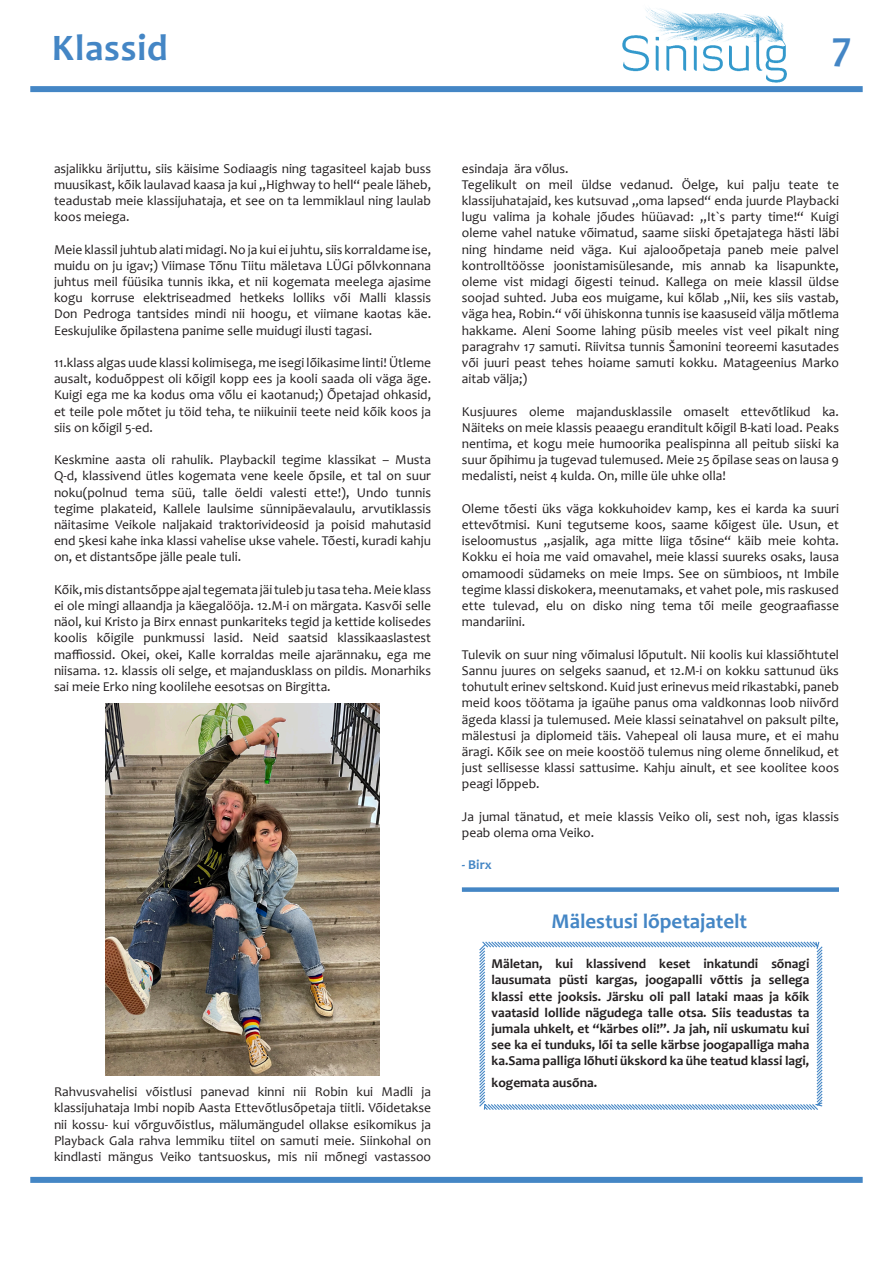
<style>
.page{position:relative;width:893px;height:1263px;background:#fff}
.page>*{position:absolute;margin:0;border:0;box-sizing:border-box;transform-origin:0 0}
.t1{font:700 42px "Candara";color:#4486c5}
.t2{font:700 37.5px "Candara";letter-spacing:.02em;color:#4486c5}
.t3{font:700 21px "Candara";color:#4486c5}
.t4{font:13.5px/16.2px "Candara";color:#231f20;text-align:justify}
.t5{font:700 13.5px/16.2px "Candara";color:#231f20;text-align:justify}
.t6{font:700 13.5px "Candara";color:#4486c5}
</style>
<div class="page">
<div style="left:30px;top:1177px;width:833px;height:6px;background:#4486c5"></div>
<div style="left:30px;top:86px;width:833px;height:6px;background:#4486c5"></div>
<img style="left:623px;top:8px;width:164px;height:75px">
<img style="left:106px;top:703px;width:273px;height:373px">
<div style="left:462px;top:887px;width:377px;height:5px;background:#4486c5"></div>
<svg style="left:479px;top:941px;width:344px;height:169px"></svg>
<p class="t2" style="left:52px;top:24px;width:118px">Klassid</p>
<p class="t1" style="left:832px;top:20px;width:21px">7</p>
<p class="t4" style="left:54px;top:160px;width:379px">asjalikku ärijuttu, siis käisime Sodiaagis ning tagasiteel kajab buss muusikast, kõik laulavad kaasa ja kui „Highway to hell“ peale läheb, teadustab meie klassijuhataja, et see on ta lemmiklaul ning laulab koos meiega.</p>
<p class="t4" style="left:54px;top:241px;width:379px">Meie klassil juhtub alati midagi. No ja kui ei juhtu, siis korraldame ise, muidu on ju igav;) Viimase Tõnu Tiitu mäletava LÜGi põlvkonnana juhtus meil füüsika tunnis ikka, et nii kogemata meelega ajasime kogu korruse elektriseadmed hetkeks lolliks või Malli klassis Don Pedroga tantsides mindi nii hoogu, et viimane kaotas käe.<br>Eeskujulike õpilastena panime selle muidugi ilusti tagasi.</p>
<p class="t4" style="left:54px;top:354px;width:379px">11.klass algas uude klassi kolimisega, me isegi lõikasime linti! Ütleme ausalt, koduõppest oli kõigil kopp ees ja kooli saada oli väga äge.<br>Kuigi ega me ka kodus oma võlu ei kaotanud;) Õpetajad ohkasid, et teile pole mõtet ju töid teha, te niikuinii teete neid kõik koos ja siis on kõigil 5-ed.</p>
<p class="t4" style="left:54px;top:452px;width:379px">Keskmine aasta oli rahulik. Playbackil tegime klassikat – Musta Q-d, klassivend ütles kogemata vene keele õpsile, et tal on suur noku(polnud tema süü, talle öeldi valesti ette!), Undo tunnis tegime plakateid, Kallele laulsime sünnipäevalaulu, arvutiklassis näitasime Veikole naljakaid traktorivideosid ja poisid mahutasid end 5kesi kahe inka klassi vahelise ukse vahele. Tõesti, kuradi kahju on, et distantsõpe jälle peale tuli.</p>
<p class="t4" style="left:54px;top:581px;width:379px">Kõik, mis distantsõppe ajal tegemata jäi tuleb ju tasa teha. Meie klass ei ole mingi allaandja ja käegalööja. 12.M-i on märgata. Kasvõi selle näol, kui Kristo ja Birx ennast punkariteks tegid ja kettide kolisedes koolis kõigile punkmussi lasid. Neid saatsid klassikaaslastest maffiossid. Okei, okei, Kalle korraldas meile ajarännaku, ega me niisama. 12. klassis oli selge, et majandusklass on pildis. Monarhiks sai meie Erko ning koolilehe eesotsas on Birgitta.</p>
<p class="t4" style="left:54px;top:1083px;width:379px">Rahvusvahelisi võistlusi panevad kinni nii Robin kui Madli ja klassijuhataja Imbi nopib Aasta Ettevõtlusõpetaja tiitli. Võidetakse nii kossu- kui võrguvõistlus, mälumängudel ollakse esikomikus ja Playback Gala rahva lemmiku tiitel on samuti meie. Siinkohal on kindlasti mängus Veiko tantsuoskus, mis nii mõnegi vastassoo</p>
<p class="t4" style="left:462px;top:160px;width:108px">esindaja ära võlus.</p>
<p class="t4" style="left:462px;top:176px;width:379px">Tegelikult on meil üldse vedanud. Öelge, kui palju teate te klassijuhatajaid, kes kutsuvad „oma lapsed“ enda juurde Playbacki lugu valima ja kohale jõudes hüüavad: „It`s party time!“ Kuigi oleme vahel natuke võimatud, saame siiski õpetajatega hästi läbi ning hindame neid väga. Kui ajalooõpetaja paneb meie palvel kontrolltöösse joonistamisülesande, mis annab ka lisapunkte, oleme vist midagi õigesti teinud. Kallega on meie klassil üldse soojad suhted. Juba eos muigame, kui kõlab „Nii, kes siis vastab, väga hea, Robin.“ või ühiskonna tunnis ise kaasuseid välja mõtlema hakkame. Aleni Soome lahing püsib meeles vist veel pikalt ning paragrahv 17 samuti. Riivitsa tunnis Šamonini teoreemi kasutades või juuri peast tehes hoiame samuti kokku. Matageenius Marko aitab välja;)</p>
<p class="t4" style="left:462px;top:403px;width:379px">Kusjuures oleme majandusklassile omaselt ettevõtlikud ka.<br>Näiteks on meie klassis peaaegu eranditult kõigil B-kati load. Peaks nentima, et kogu meie humoorika pealispinna all peitub siiski ka suur õpihimu ja tugevad tulemused. Meie 25 õpilase seas on lausa 9 medalisti, neist 4 kulda. On, mille üle uhke olla!</p>
<p class="t4" style="left:462px;top:500px;width:379px">Oleme tõesti üks väga kokkuhoidev kamp, kes ei karda ka suuri ettevõtmisi. Kuni tegutseme koos, saame kõigest üle. Usun, et iseloomustus „asjalik, aga mitte liiga tõsine“ käib meie kohta.<br>Kokku ei hoia me vaid omavahel, meie klassi suureks osaks, lausa omamoodi südameks on meie Imps. See on sümbioos, nt Imbile tegime klassi diskokera, meenutamaks, et vahet pole, mis raskused ette tulevad, elu on disko ning tema tõi meile geograafiasse mandariini.</p>
<p class="t4" style="left:462px;top:646px;width:379px">Tulevik on suur ning võimalusi lõputult. Nii koolis kui klassiõhtutel Sannu juures on selgeks saanud, et 12.M-i on kokku sattunud üks tohutult erinev seltskond. Kuid just erinevus meid rikastabki, paneb meid koos töötama ja igaühe panus oma valdkonnas loob niivõrd ägeda klassi ja tulemused. Meie klassi seinatahvel on paksult pilte, mälestusi ja diplomeid täis. Vahepeal oli lausa mure, et ei mahu äragi. Kõik see on meie koostöö tulemus ning oleme õnnelikud, et just sellisesse klassi sattusime. Kahju ainult, et see koolitee koos peagi lõppeb.</p>
<p class="t4" style="left:462px;top:808px;width:379px">Ja jumal tänatud, et meie klassis Veiko oli, sest noh, igas klassis peab olema oma Veiko.</p>
<p class="t6" style="left:462px;top:856px;width:31px">- Birx</p>
<p class="t3" style="left:552px;top:908px;width:197px">Mälestusi lõpetajatelt</p>
<p class="t5" style="left:491px;top:955px;width:319px">Mäletan, kui klassivend keset inkatundi sõnagi lausumata püsti kargas, joogapalli võttis ja sellega klassi ette jooksis. Järsku oli pall lataki maas ja kõik vaatasid lollide nägudega talle otsa. Siis teadustas ta jumala uhkelt, et “kärbes oli!”. Ja jah, nii uskumatu kui see ka ei tunduks, lõi ta selle kärbse joogapalliga maha ka.Sama palliga lõhuti ükskord ka ühe teatud klassi lagi,</p>
<p class="t5" style="left:491px;top:1074px;width:107px">kogemata ausõna.</p>
</div>
